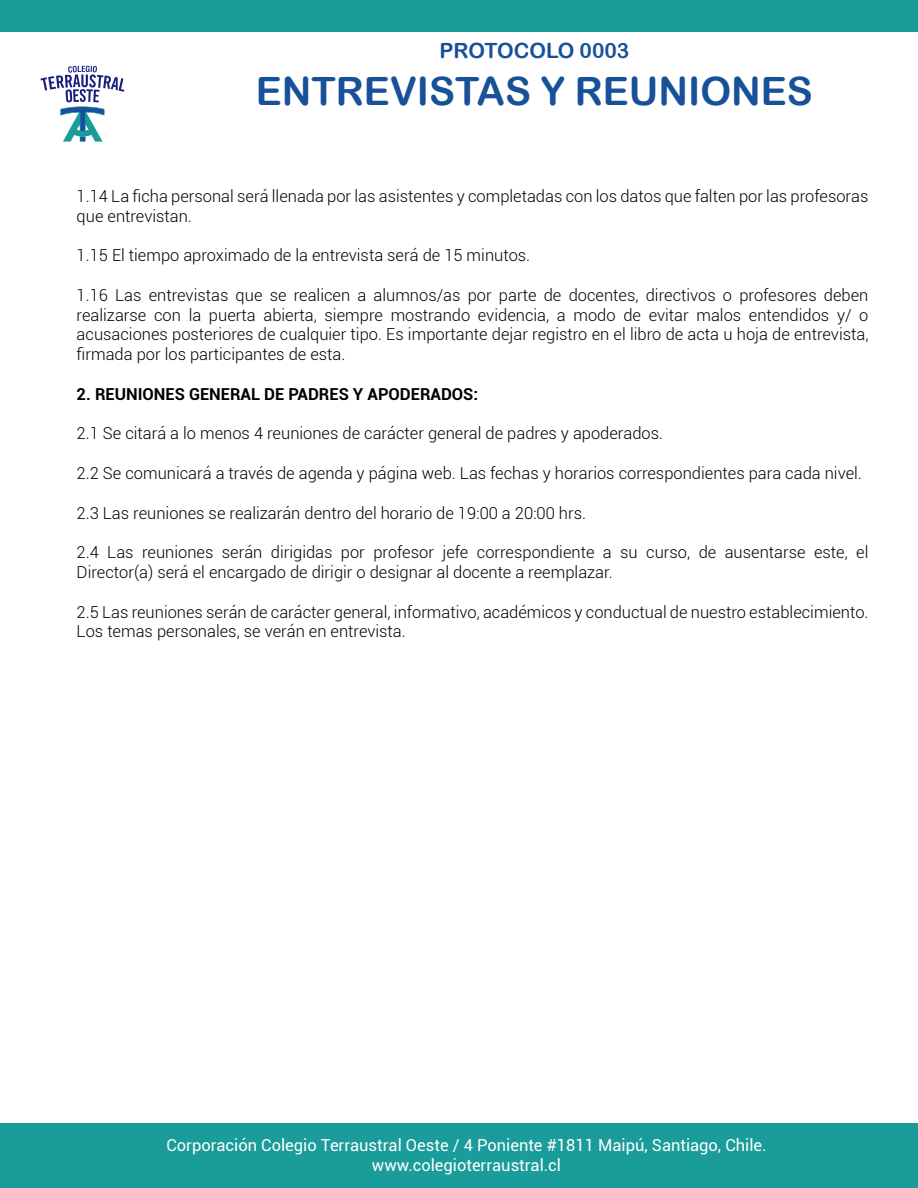
<style>
.page{position:relative;width:918px;height:1188px;background:#fff}
.page>*{position:absolute;margin:0;border:0;box-sizing:border-box;transform-origin:0 0}
.t1{font:39px "Arial Rounded MT Bold";color:#185099}
.t2{font:21px "Arial Rounded MT Bold";color:#185099}
.t3{font:300 16.5px/19.8px "Roboto";color:#000}
.t4{font:16.5px/19.8px "Roboto";color:#fff;text-align:center}
.t5{font:700 16.5px "Roboto";color:#000}
</style>
<div class="page">
<div style="left:0;top:0;width:918px;height:32px;background:#199c9a"></div>
<div style="left:0;top:1124px;width:918px;height:64px;background:#199c9a"></div>
<svg style="left:40px;top:66px;width:84px;height:76px"></svg>
<p class="t2" style="left:439px;top:38px;width:192px">PROTOCOLO 0003</p>
<h1 class="t1" style="left:256px;top:68px;width:559px">ENTREVISTAS Y REUNIONES</h1>
<p class="t3" style="left:77px;top:185px;width:793px">1.14 La ficha personal será llenada por las asistentes y completadas con los datos que falten por las profesoras que entrevistan.</p>
<p class="t3" style="left:77px;top:245px;width:455px">1.15 El tiempo aproximado de la entrevista será de 15 minutos.</p>
<p class="t3" style="left:77px;top:284px;width:793px;text-align:justify">1.16 Las entrevistas que se realicen a alumnos/as por parte de docentes, directivos o profesores deben realizarse con la puerta abierta, siempre mostrando evidencia, a modo de evitar malos entendidos y/ o acusaciones posteriores de cualquier tipo. Es importante dejar registro en el libro de acta u hoja de entrevista, firmada por los participantes de esta.</p>
<p class="t5" style="left:77px;top:382px;width:403px">2. REUNIONES GENERAL DE PADRES Y APODERADOS:</p>
<p class="t3" style="left:77px;top:423px;width:588px">2.1 Se citará a lo menos 4 reuniones de carácter general de padres y apoderados.</p>
<p class="t3" style="left:77px;top:463px;width:787px">2.2 Se comunicará a través de agenda y página web. Las fechas y horarios correspondientes para cada nivel.</p>
<p class="t3" style="left:77px;top:502px;width:511px">2.3 Las reuniones se realizarán dentro del horario de 19:00 a 20:00 hrs.</p>
<p class="t3" style="left:77px;top:542px;width:793px">2.4 Las reuniones serán dirigidas por profesor jefe correspondiente a su curso, de ausentarse este, el<br>Director(a) será el encargado de dirigir o designar al docente a reemplazar.</p>
<p class="t3" style="left:77px;top:601px;width:793px">2.5 Las reuniones serán de carácter general, informativo, académicos y conductual de nuestro establecimiento.<br>Los temas personales, se verán en entrevista.</p>
<p class="t4" style="left:166px;top:1135px;width:602px">Corporación Colegio Terraustral Oeste / 4 Poniente #1811 Maipú, Santiago, Chile. www.colegioterraustral.cl</p>
</div>
